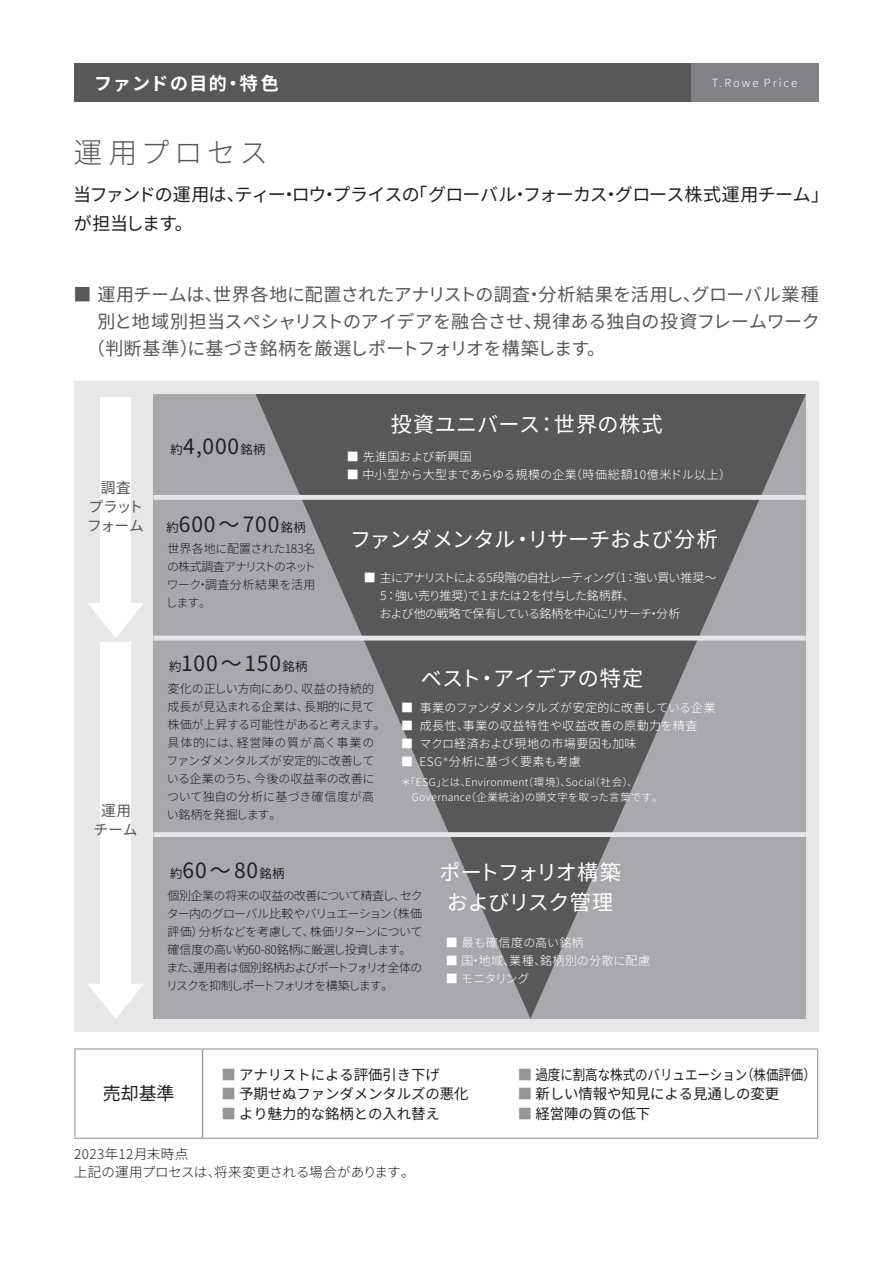
<style>
.page{position:relative;width:893px;height:1263px;background:#fff}
.page>*{position:absolute;margin:0;border:0;box-sizing:border-box;transform-origin:0 0}
.t1{font:300 28.5px "Noto Sans JP";letter-spacing:.15em;color:#57585a}
.t2{font:21.15px "Noto Sans JP";color:#fff}
.t3{font:21.15px/29.7px "Noto Sans JP";letter-spacing:-.035em;color:#fff;text-align:center}
.t4{font:21.15px "Noto Sans JP";letter-spacing:.025em;color:#fff}
.t5{font:21px "Noto Sans JP";letter-spacing:.04em;color:#231f20}
.t6{font:18px "Noto Sans JP";letter-spacing:-.005em;color:#57585a}
.t7{font:18px/28.5px "Noto Sans JP";letter-spacing:-.04em;color:#231f20}
.t8{font:700 18px "Noto Sans JP";letter-spacing:.07em;color:#fff}
.t9{font:14.7px/19px "Noto Sans JP";letter-spacing:-.045em;color:#57585a;text-align:center}
.t10{font:14.7px/19px "Noto Sans JP";letter-spacing:-.01em;color:#57585a;text-align:center}
.t11{font:14.4px "Noto Sans JP";letter-spacing:-.005em;color:#231f20}
.t12{font:14.4px "Noto Sans JP";letter-spacing:-.005em;color:#231f20;scale:.87 1}
.t13{font:300 13.5px/18.8px "Noto Sans JP";letter-spacing:.01em;color:#231f20}
.t14{font:300 12px/18px "Noto Sans JP";letter-spacing:-.06em;color:#231f20}
.t15{font:300 12px/18px "Noto Sans JP";letter-spacing:-.01em;color:#231f20}
.t16{font:300 12px/18px "Noto Sans JP";letter-spacing:.015em;color:#fff}
.t17{font:300 12px/18px "Noto Sans JP";letter-spacing:-.06em;color:#fff}
.t18{font:300 12px/18px "Noto Sans JP";letter-spacing:-.04em;color:#231f20;text-align:justify}
.t19{font:300 12px "Noto Sans JP";letter-spacing:.035em;color:#fff}
.t20{font:300 12px/18px "Noto Sans JP";letter-spacing:-.01em;color:#fff;text-align:justify}
.t21{font:300 12px "Noto Sans JP";letter-spacing:.02em;color:#fff}
.t22{font:300 11.25px "Noto Sans JP";letter-spacing:.175em;color:#fff}
.t23{font:300 10.5px/15px "Noto Sans JP";letter-spacing:.025em;color:#fff}
.s1{font-size:12.3px}
.s2{color:#939598}
</style>
<div class="page">
<hr style="left:74px;top:1048px;width:129px;height:1px;background:#939598">
<hr style="left:74px;top:1049px;width:1px;height:89px;background:#939598">
<hr style="left:203px;top:1048px;width:313px;height:1px;background:#939598">
<hr style="left:516px;top:1048px;width:302px;height:1px;background:#939598">
<hr style="left:817px;top:1049px;width:1px;height:89px;background:#939598">
<hr style="left:74px;top:1138px;width:129px;height:1px;background:#939598">
<hr style="left:203px;top:1138px;width:313px;height:1px;background:#939598">
<hr style="left:516px;top:1138px;width:302px;height:1px;background:#939598">
<hr style="left:202px;top:1049px;width:1px;height:89px;background:#939598">
<div style="left:74px;top:381px;width:745px;height:650px;background:#e6e7e9"></div>
<div style="left:153px;top:394px;width:653px;height:625px;background:#a8a9ad"></div>
<svg style="left:255px;top:394px;width:551px;height:625px"></svg>
<div style="left:100px;top:642px;width:31px;height:348px;background:#fff"></div>
<svg style="left:88px;top:984px;width:55px;height:35px"></svg>
<div style="left:100px;top:398px;width:31px;height:215px;background:#fff"></div>
<div style="left:153px;top:495px;width:653px;height:5px;background:#e6e7e9"></div>
<hr style="left:153px;top:636px;width:653px;height:4px;background:#e6e7e9">
<div style="left:153px;top:832px;width:653px;height:5px;background:#e6e7e9"></div>
<svg style="left:88px;top:603px;width:56px;height:35px"></svg>
<div style="left:74px;top:64px;width:744px;height:38px;background:#57585a"></div>
<div style="left:691px;top:64px;width:127px;height:38px;background:#808285"></div>
<h3 class="t8" style="left:94px;top:73px;width:186px">ファンドの目的・特色</h3>
<p class="t22" style="left:712px;top:77px;width:87px">T.Rowe Price</p>
<h1 class="t1" style="left:74px;top:137px;width:196px">運用プロセス</h1>
<h3 class="t7" style="left:73px;top:181px;width:757px">当ファンドの運用は、ティー・ロウ・プライスの「グローバル・フォーカス・グロース株式運用チーム」が担当します。</h3>
<h3 class="t6" style="left:73px;top:284px;width:747px">■ 運用チームは､世界各地に配置されたアナリストの調査・分析結果を活用し､グローバル業種</h3>
<h3 class="t6" style="left:98px;top:311px;width:724px">別と地域別担当スペシャリストのアイデアを融合させ､規律ある独自の投資フレームワーク</h3>
<h3 class="t6" style="left:87px;top:338px;width:520px">（判断基準）に基づき銘柄を厳選しポートフォリオを構築します。</h3>
<p class="t9" style="left:87px;top:478px;width:58px">調査<br>プラットフォーム</p>
<p class="t10" style="left:94px;top:801px;width:45px">運用チーム</p>
<h3 class="t5" style="left:170px;top:434px;width:97px"><span class="s1">約</span>4,000<span class="s1">銘柄</span></h3>
<h3 class="t5" style="left:166px;top:512px;width:141px"><span class="s1">約</span>600～700<span class="s1">銘柄</span></h3>
<p class="t18" style="left:166px;top:540px;width:151px">世界各地に配置された183名の株式調査アナリストのネットワーク・調査分析結果を活用します。</p>
<h2 class="t4" style="left:391px;top:413px;width:273px">投資ユニバース ：世界の株式</h2>
<p class="t21" style="left:347px;top:449px;width:126px">■ 先進国および新興国</p>
<p class="t16" style="left:347px;top:465px;width:386px">■ 中小型から大型まであらゆる規模の企業（時価総額10億米ドル以上）</p>
<h2 class="t2" style="left:350px;top:527px;width:369px">ファンダメンタル・リサーチおよび分析</h2>
<p class="t17" style="left:379px;top:569px;width:339px;text-indent:-15px">■ 主にアナリストによる5段階の自社レーティング（1 ：強い買い推奨～<br>5 ：強い売り推奨）で１または２を付与した銘柄群、<br>および他の戦略で保有している銘柄を中心にリサーチ・分析</p>
<h3 class="t5" style="left:169px;top:651px;width:140px"><span class="s1">約</span>100～150<span class="s1">銘柄</span></h3>
<p class="t15" style="left:167px;top:680px;width:220px">変化の正しい方向にあり、収益の持続的成長が見込まれる企業は、長期的に見て株価が上昇する可能性があると考えます。具体的には、経営陣の質が高く事業のファンダメンタルズが安定的に改善している企業のうち、今後の収益率の改善について独自の分析に基づき確信度が高い銘柄を発掘します。</p>
<h2 class="t2" style="left:421px;top:666px;width:224px">ベスト・アイデアの特定</h2>
<p class="t16" style="left:419px;top:699px;width:298px">事業のファンダメンタルズが安定的に改善している企業成長性、事業の収益特性や収益改善の原動力を精査<br>マクロ経済および現地の市場要因も加味<br>ESG<sup>＊</sup>分析に基づく要素も考慮</p>
<p class="t23" style="left:412px;top:775px;width:252px;text-indent:-11px">＊「ESG」とは、Environment（環境）、Social（社会）、<br>Governance（企業統治）の頭文字を取った言葉です。</p>
<p class="t20" style="left:401px;top:699px;width:13px">■ ■ ■ ■</p>
<h3 class="t5" style="left:170px;top:859px;width:116px"><span class="s1">約</span>60～80<span class="s1">銘柄</span></h3>
<p class="t14" style="left:166px;top:887px;width:258px">個別企業の将来の収益の改善について精査し、セクター内のグローバル比較やバリュエーション（株価評価）分析などを考慮して、株価リターンについて確信度の高い約60-80銘柄に厳選し投資します。また､運用者は個別銘柄およびポートフォリオ全体のリスクを抑制しポートフォリオを構築します｡</p>
<h2 class="t3" style="left:440px;top:858px;width:183px">ポートフォリオ構築およびリスク管理</h2>
<p class="t16" style="left:446px;top:933px;width:139px">■ 最も確信度の高い銘柄</p>
<p class="t19" style="left:446px;top:953px;width:272px">■ 国・地域､業種、銘柄別の分散に配慮　　　　　</p>
<p class="t20" style="left:446px;top:969px;width:85px">■ モニタリング</p>
<h3 class="t7" style="left:103px;top:1080px;width:73px">売却基準</h3>
<p class="t11" style="left:222px;top:1066px;width:220px"><span class="s2">■</span> アナリストによる評価引き下げ</p>
<p class="t11" style="left:222px;top:1086px;width:248px"><span class="s2">■</span> 予期せぬファンダメンタルズの悪化</p>
<p class="t11" style="left:222px;top:1105px;width:220px"><span class="s2">■</span> より魅力的な銘柄との入れ替え</p>
<p class="t13" style="left:74px;top:1144px;width:342px">2023年12月末時点<br>上記の運用プロセスは、将来変更される場合があります。</p>
<p class="t12" style="left:518px;top:1066px;width:344px"><span class="s2">■</span> 過度に割高な株式のバリュエーション（株価評価）</p>
<p class="t11" style="left:518px;top:1086px;width:263px"><span class="s2">■</span> 新しい情報や知見による見通しの変更</p>
<p class="t11" style="left:518px;top:1105px;width:134px"><span class="s2">■</span> 経営陣の質の低下</p>
</div>
